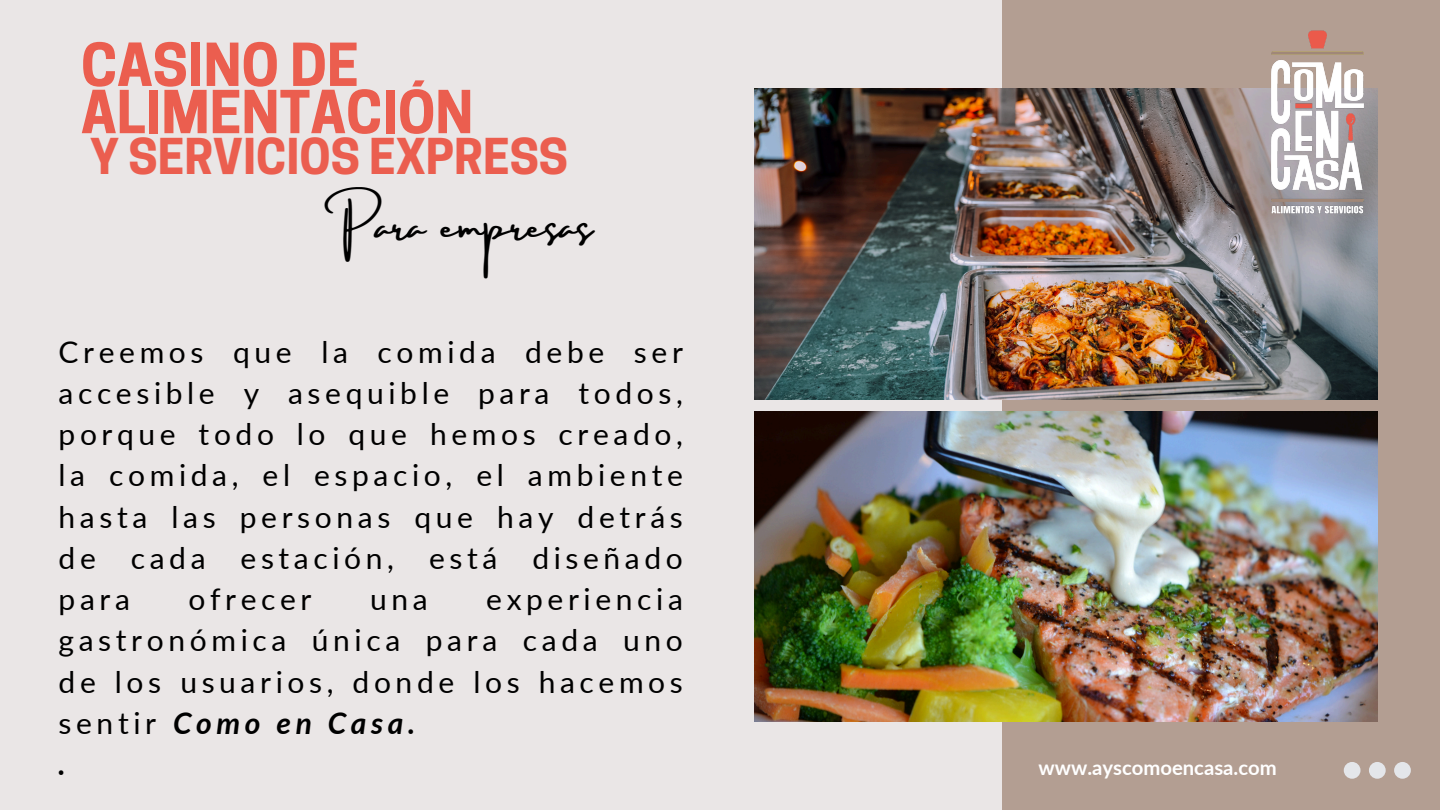
<style>
.page{position:relative;width:1440px;height:810px;background:#eae6e6}
.page>*{position:absolute;margin:0;border:0;box-sizing:border-box;transform-origin:0 0}
.t1{font:700 55.6px/47.2px "Cooper Hewitt";color:#eb5e4f}
.t2{font:700 46.4px "Cooper Hewitt";color:#eb5e4f}
.t3{font:39.7px "Amsterdam Three";color:#000}
.t4{font:30px/41.2px "Lato";letter-spacing:.155em;color:#000;text-align:justify}
.t5{font:700 20.3px "Lato";color:#fff}
.s1{font-weight:700;font-style:italic}
</style>
<div class="page">
<div style="left:1002px;top:0;width:438px;height:810px;background:#b39e92"></div>
<img style="left:754px;top:411px;width:624px;height:311px">
<img style="left:754px;top:89px;width:624px;height:310px">
<img style="left:1195px;top:30px;width:183px;height:214px">
<svg style="left:1344px;top:762px;width:67px;height:16px"></svg>
<p class="t1" style="left:81px;top:48px;width:394px">CASINO DE<br>ALIMENTACIÓN</p>
<p class="t2" style="left:90px;top:139px;width:479px">Y SERVICIOS EXPRESS</p>
<p class="t3" style="left:344px;top:203px;width:250px">Para empresas</p>
<h2 class="t4" style="left:59px;top:330px;width:626px">Creemos que la comida debe ser accesible y asequible para todos, porque todo lo que hemos creado, la comida, el espacio, el ambiente hasta las personas que hay detrás de cada estación, está diseñado para</h2>
<h2 class="t4" style="left:59px;top:578px;width:626px;text-align:left;text-indent:428px">experiencia gastronómica única para cada uno de los usuarios, donde los hacemos sentir <span class="s1">Como en Casa.<br>.</span></h2>
<h2 class="t4" style="left:189px;top:578px;width:125px">ofrecer</h2>
<h2 class="t4" style="left:370px;top:578px;width:59px">una</h2>
<h3 class="t5" style="left:1039px;top:755px;width:240px">www.ayscomoencasa.com</h3>
</div>
